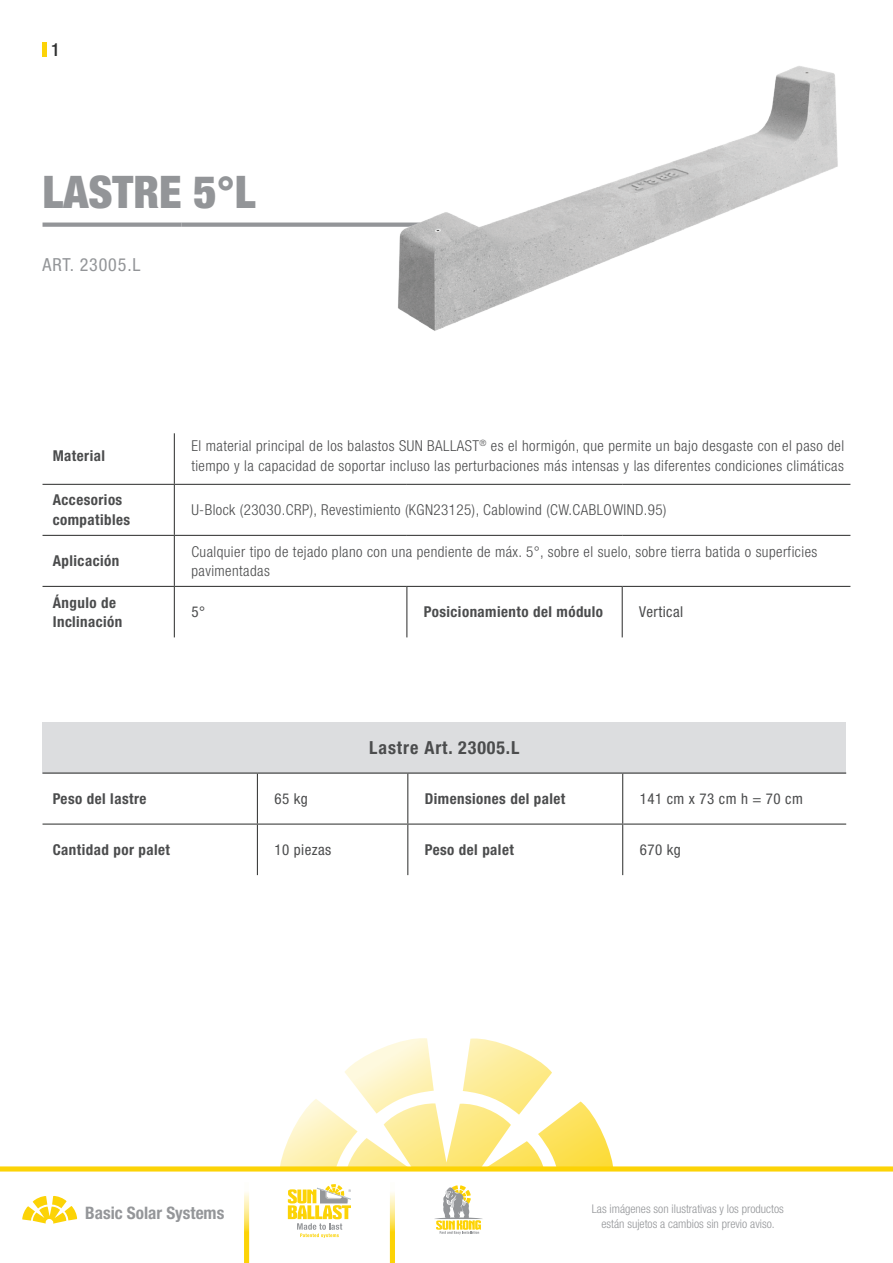
<style>
.page{position:relative;width:893px;height:1263px;background:#fff}
.page>*{position:absolute;margin:0;border:0;box-sizing:border-box;transform-origin:0 0}
.t1{font:900 condensed 45px "Helvetica Neue LT Pro";color:#939598}
.t2{font:700 condensed 18px "Helvetica Neue LT Pro";letter-spacing:.05em;color:#4b4c4d}
.t3{font:condensed 18px "Helvetica Neue LT Pro";letter-spacing:.05em;color:#939598}
.t4{font:500 condensed 18px "Helvetica Neue LT Pro";color:#2e2f2f}
.t5{font:700 condensed 17.25px "Helvetica Neue LT Pro";color:#949699}
.t6{font:300 condensed 15px/19.5px "Helvetica Neue LT Pro";letter-spacing:.03em;color:#4b4c4d}
.t7{font:700 condensed 15px/19.5px "Helvetica Neue LT Pro";letter-spacing:.03em;color:#4b4c4d}
.t8{font:condensed 15px "Helvetica Neue LT Pro";letter-spacing:.03em;color:#4b4c4d}
.t9{font:300 condensed 12px/15px "Helvetica Neue LT Pro";color:#939598;text-align:center}
</style>
<div class="page">
<div style="left:0;top:1166px;width:893px;height:5px;background:#fcd306"></div>
<svg style="left:22px;top:1196px;width:55px;height:27px"></svg>
<svg style="left:244px;top:1192px;width:5px;height:71px"></svg>
<svg style="left:390px;top:1192px;width:5px;height:71px"></svg>
<svg style="left:279px;top:1038px;width:335px;height:129px"></svg>
<svg style="left:434px;top:1185px;width:49px;height:49px"></svg>
<svg style="left:288px;top:1184px;width:63px;height:54px"></svg>
<hr style="left:43px;top:43px;width:4px;height:14px;background:#fcd308">
<hr style="left:174px;top:433px;width:1px;height:51px;background:#363736">
<hr style="left:174px;top:485px;width:1px;height:50px;background:#363736">
<hr style="left:174px;top:536px;width:1px;height:50px;background:#363736">
<hr style="left:174px;top:587px;width:1px;height:50px;background:#363736">
<hr style="left:406px;top:587px;width:1px;height:50px;background:#363736">
<hr style="left:622px;top:587px;width:1px;height:50px;background:#363736">
<hr style="left:43px;top:484px;width:132px;height:1px;background:#363736">
<hr style="left:43px;top:535px;width:132px;height:1px;background:#363736">
<hr style="left:43px;top:586px;width:132px;height:1px;background:#363736">
<hr style="left:175px;top:484px;width:232px;height:1px;background:#363736">
<hr style="left:407px;top:484px;width:215px;height:1px;background:#363736">
<hr style="left:622px;top:484px;width:228px;height:1px;background:#363736">
<hr style="left:175px;top:535px;width:232px;height:1px;background:#363736">
<hr style="left:407px;top:535px;width:215px;height:1px;background:#363736">
<hr style="left:622px;top:535px;width:228px;height:1px;background:#363736">
<hr style="left:175px;top:586px;width:232px;height:1px;background:#363736">
<hr style="left:407px;top:586px;width:215px;height:1px;background:#363736">
<hr style="left:622px;top:586px;width:228px;height:1px;background:#363736">
<div style="left:43px;top:222px;width:139px;height:5px;background:#939598"></div>
<div style="left:182px;top:222px;width:239px;height:5px;background:#939598"></div>
<img style="left:259px;top:66px;width:579px;height:265px">
<div style="left:43px;top:722px;width:803px;height:51px;background:#dcdddf"></div>
<hr style="left:257px;top:773px;width:1px;height:50px;background:#363736">
<hr style="left:407px;top:773px;width:1px;height:50px;background:#363736">
<hr style="left:622px;top:773px;width:1px;height:50px;background:#363736">
<hr style="left:257px;top:825px;width:1px;height:50px;background:#363736">
<hr style="left:407px;top:825px;width:1px;height:50px;background:#363736">
<hr style="left:622px;top:825px;width:1px;height:50px;background:#363736">
<hr style="left:43px;top:772px;width:214px;height:1px;background:#363736">
<hr style="left:43px;top:823px;width:215px;height:2px;background:#363736">
<hr style="left:257px;top:772px;width:151px;height:1px;background:#363736">
<hr style="left:623px;top:772px;width:223px;height:1px;background:#363736">
<hr style="left:258px;top:823px;width:149px;height:2px;background:#363736">
<hr style="left:623px;top:823px;width:223px;height:2px;background:#363736">
<hr style="left:408px;top:772px;width:215px;height:1px;background:#363736">
<hr style="left:407px;top:823px;width:216px;height:2px;background:#363736">
<p class="t4" style="left:51px;top:39px;width:10px">1</p>
<h1 class="t1" style="left:43px;top:164px;width:215px">LASTRE 5°L</h1>
<p class="t3" style="left:43px;top:254px;width:100px">ART. 23005.L</p>
<p class="t7" style="left:53px;top:446px;width:54px">Material</p>
<p class="t6" style="left:191px;top:436px;width:654px">El material principal de los balastos SUN BALLAST<sup>®</sup> es el hormigón, que permite un bajo desgaste con el paso del tiempo y la capacidad de soportar incluso las perturbaciones más intensas y las diferentes condiciones climáticas</p>
<p class="t7" style="left:53px;top:490px;width:79px">Accesorios compatibles</p>
<p class="t6" style="left:191px;top:500px;width:477px">U-Block (23030.CRP), Revestimiento (KGN23125), Cablowind (CW.CABLOWIND.95)</p>
<p class="t7" style="left:53px;top:551px;width:68px">Aplicación</p>
<p class="t6" style="left:191px;top:541px;width:627px">Cualquier tipo de tejado plano con una pendiente de máx. 5°, sobre el suelo, sobre tierra batida o superficies pavimentadas</p>
<p class="t7" style="left:53px;top:592px;width:71px">Ángulo de<br>Inclinación</p>
<p class="t8" style="left:191px;top:603px;width:15px">5°</p>
<p class="t7" style="left:424px;top:602px;width:181px">Posicionamiento del módulo</p>
<p class="t8" style="left:639px;top:603px;width:45px">Vertical</p>
<p class="t2" style="left:369px;top:737px;width:152px">Lastre Art. 23005.L</p>
<p class="t7" style="left:53px;top:789px;width:95px">Peso del lastre</p>
<p class="t8" style="left:274px;top:790px;width:35px">65 kg</p>
<p class="t7" style="left:425px;top:789px;width:142px">Dimensiones del palet</p>
<p class="t8" style="left:640px;top:790px;width:165px">141 cm x 73 cm h = 70 cm</p>
<p class="t7" style="left:53px;top:840px;width:119px">Cantidad por palet</p>
<p class="t8" style="left:274px;top:841px;width:58px">10 piezas</p>
<p class="t7" style="left:425px;top:840px;width:91px">Peso del palet</p>
<p class="t8" style="left:640px;top:841px;width:43px">670 kg</p>
<p class="t5" style="left:85px;top:1202px;width:141px">Basic Solar Systems</p>
<p class="t9" style="left:592px;top:1201px;width:193px">Las imágenes son ilustrativas y los productos están sujetos a cambios sin previo aviso.</p>
</div>
